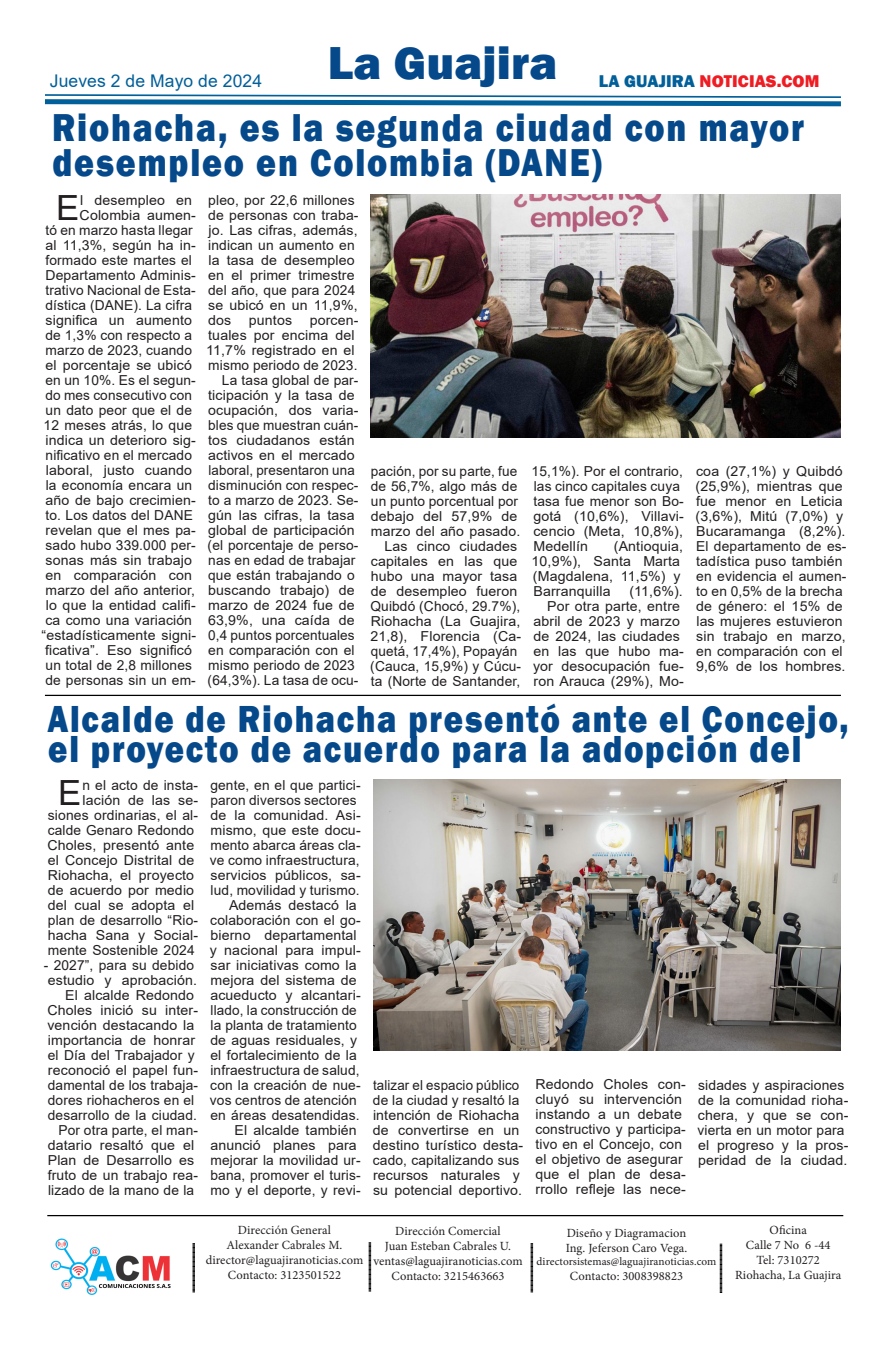
<style>
.page{position:relative;width:886px;height:1347px;background:#fff}
.page>*{position:absolute;margin:0;border:0;box-sizing:border-box;transform-origin:0 0}
.t1{font:800 47.5px "Franklin Gothic";letter-spacing:.005em;color:#05498b}
.TITULARES{font:800 40px "Franklin Gothic";letter-spacing:.05em;color:#05498b;scale:.85 1}
.TITULARES-2{font:800 38.75px/30px "Franklin Gothic";letter-spacing:.055em;color:#05498b;scale:.85 1}
.CUREPO_PARRAFO_CON_S{font:34.75px "Arial";color:#231f20}
.t2{font:800 17.5px "Franklin Gothic";letter-spacing:.005em;color:#ee1d23}
.t3{font:17.5px "Arial";letter-spacing:.005em;color:#015f99}
.CUREPO_PARRAFO_CON_S-2{font:13.75px/15px "Arial";letter-spacing:.01em;color:#231f20}
.t4{font:12.5px "Minion Pro";letter-spacing:.005em;color:#231f20}
.t5{font:11.25px "Minion Pro";letter-spacing:.005em;color:#231f20}
.s1{color:#015f99}
</style>
<div class="page">
<svg style="left:44px;top:94px;width:797px;height:13px"></svg>
<svg style="left:369px;top:1242px;width:2px;height:49px"></svg>
<svg style="left:530px;top:1243px;width:3px;height:49px"></svg>
<svg style="left:720px;top:1243px;width:2px;height:50px"></svg>
<img style="left:50px;top:1238px;width:121px;height:57px">
<svg style="left:192px;top:1243px;width:3px;height:49px"></svg>
<hr style="left:47px;top:1215px;width:796px;height:1px;background:#000">
<hr style="left:45px;top:694px;width:796px;height:2px;background:#000">
<img style="left:370px;top:195px;width:471px;height:243px">
<img style="left:374px;top:780px;width:467px;height:270px">
<p class="t3" style="left:50px;top:69px;width:214px">Jueves 2 de Mayo de 2024</p>
<p class="t1" style="left:328px;top:33px;width:231px">La Guajira</p>
<p class="t2" style="left:599px;top:69px;width:222px"><span class="s1">LA GUAJIRA</span> NOTICIAS.COM</p>
<p class="TITULARES" style="left:52px;top:101px;width:886px">Riohacha, es la segunda ciudad con mayor</p>
<p class="TITULARES" style="left:53px;top:136px;width:647px">desempleo en Colombia (DANE)</p>
<p class="CUREPO_PARRAFO_CON_S-2" style="left:42px;top:192px;width:156px;text-align:right">l desempleo en<br>Colombia aumen-<br>tó en marzo hasta llegar al 11,3%, según ha in&shy;formado este martes el<br>Departamento Adminis&shy;trativo Nacional de Esta&shy;dística (DANE). La cifra significa un aumento de 1,3% con respecto a marzo de 2023, cuando el porcentaje se ubicó en un 10%. Es el segun&shy;do mes consecutivo con un dato peor que el de<br>12 meses atrás, lo que indica un deterioro sig&shy;nificativo en el mercado laboral, justo cuando la economía encara un año de bajo crecimien&shy;to. Los datos del DANE revelan que el mes pa&shy;sado hubo 339.000 per&shy;sonas más sin trabajo en comparación con marzo del año anterior, lo que la entidad califi&shy;ca como una variación “estadísticamente signi&shy;ficativa”. Eso significó un total de 2,8 millones de personas sin un em-</p>
<p class="CUREPO_PARRAFO_CON_S-2" style="left:208px;top:192px;width:152px">pleo, por 22,6 millones de personas con traba&shy;jo. Las cifras, además, indican un aumento en la tasa de desempleo en el primer trimestre del año, que para 2024 se ubicó en un 11,9%, dos</p>
<p class="CUREPO_PARRAFO_CON_S" style="left:56px;top:184px;width:25px">E</p>
<p class="CUREPO_PARRAFO_CON_S-2" style="left:249px;top:312px;width:45px">puntos</p>
<p class="CUREPO_PARRAFO_CON_S-2" style="left:206px;top:312px;width:154px;text-indent:103px">porcen&shy;tuales por encima del<br>11,7% registrado en el mismo periodo de 2023.</p>
<p class="CUREPO_PARRAFO_CON_S-2" style="left:208px;top:372px;width:152px;text-indent:14px">La tasa global de par&shy;ticipación y la tasa de ocupación, dos varia&shy;bles que muestran cuán&shy;tos ciudadanos están activos en el mercado laboral, presentaron una disminución con respec&shy;to a marzo de 2023. Se&shy;gún las cifras, la tasa global de participación (el porcentaje de perso&shy;nas en edad de trabajar que están trabajando o buscando trabajo) de marzo de 2024 fue de<br>63,9%, una caída de<br>0,4 puntos porcentuales en comparación con el mismo periodo de 2023 (64,3%). La tasa de ocu-</p>
<p class="CUREPO_PARRAFO_CON_S-2" style="left:371px;top:464px;width:151px">pación, por su parte, fue de 56,7%, algo más de un punto porcentual por debajo del 57,9% de marzo del año pasado.</p>
<p class="CUREPO_PARRAFO_CON_S-2" style="left:370px;top:539px;width:152px;text-indent:14px">Las cinco ciudades capitales en las que hubo una mayor tasa de desempleo fueron<br>Quibdó (Chocó, 29.7%),<br>Riohacha (La Guajira,<br>21,8), Florencia (Ca&shy;quetá, 17,4%), Popayán (Cauca, 15,9%) y Cúcu&shy;ta (Norte de Santander,</p>
<p class="CUREPO_PARRAFO_CON_S-2" style="left:531px;top:464px;width:154px">15,1%). Por el contrario, las cinco capitales cuya tasa fue menor son Bo&shy;gotá (10,6%), Villavi&shy;cencio (Meta, 10,8%),<br>Medellín</p>
<p class="CUREPO_PARRAFO_CON_S-2" style="left:531px;top:539px;width:153px;text-indent:82px">(Antioquia,<br>10,9%), Santa Marta (Magdalena, 11,5%) y<br>Barranquilla</p>
<p class="CUREPO_PARRAFO_CON_S-2" style="left:629px;top:584px;width:55px">(11,6%).</p>
<p class="CUREPO_PARRAFO_CON_S-2" style="left:533px;top:599px;width:152px;text-indent:14px">Por otra parte, entre abril de 2023 y marzo de 2024, las ciudades en las que hubo ma&shy;yor desocupación fue&shy;ron Arauca (29%), Mo-</p>
<p class="CUREPO_PARRAFO_CON_S-2" style="left:696px;top:464px;width:152px">coa (27,1%) y Quibdó (25,9%), mientras que fue menor en Leticia (3,6%), Mitú (7,0%) y<br>Bucaramanga (8,2%).<br>El departamento de es&shy;tadística puso también en evidencia el aumen&shy;to en 0,5% de la brecha de género: el 15% de las mujeres estuvieron sin trabajo en marzo, en comparación con el<br>9,6% de los hombres.</p>
<p class="TITULARES-2" style="left:48px;top:703px;width:944px">Alcalde de Riohacha presentó ante el Concejo, el proyecto de acuerdo para la adopción del</p>
<p class="CUREPO_PARRAFO_CON_S" style="left:58px;top:768px;width:25px">E</p>
<p class="CUREPO_PARRAFO_CON_S-2" style="left:47px;top:777px;width:152px;text-align:right">n el acto de insta&shy;lación de las se&shy;siones ordinarias, el al&shy;calde Genaro Redondo<br>Choles, presentó ante el Concejo Distrital de<br>Riohacha, el proyecto de acuerdo por medio del cual se adopta el plan de desarrollo “Rio&shy;hacha Sana y Social&shy;mente Sostenible 2024</p>
<p class="CUREPO_PARRAFO_CON_S-2" style="left:44px;top:957px;width:156px;text-align:right">- 2027”, para su debido estudio y aprobación.<br>El alcalde Redondo<br>Choles inició su inter&shy;vención destacando la importancia de honrar el Día del Trabajador y reconoció el papel fun&shy;damental de los trabaja&shy;dores riohacheros en el desarrollo de la ciudad.<br>Por otra parte, el man&shy;datario resaltó que el<br>Plan de Desarrollo es fruto de un trabajo rea&shy;lizado de la mano de la</p>
<p class="CUREPO_PARRAFO_CON_S-2" style="left:210px;top:777px;width:152px;text-align:right">gente, en el que partici&shy;paron diversos sectores de la comunidad. Asi&shy;mismo, que este docu&shy;mento abarca áreas cla&shy;ve como infraestructura, servicios públicos, sa&shy;lud, movilidad y turismo.<br>Además destacó la colaboración con el go&shy;bierno departamental y nacional para impul&shy;sar iniciativas como la mejora del sistema de acueducto y alcantari&shy;llado, la construcción de la planta de tratamiento de aguas residuales, y el fortalecimiento de la infraestructura de salud, con la creación de nue&shy;vos centros de atención en áreas desatendidas.<br>El alcalde también anunció planes para mejorar la movilidad ur&shy;bana, promover el turis&shy;mo y el deporte, y revi-</p>
<p class="CUREPO_PARRAFO_CON_S-2" style="left:373px;top:1077px;width:152px">talizar el espacio público de la ciudad y resaltó la intención de Riohacha de convertirse en un destino turístico desta&shy;cado, capitalizando sus recursos naturales y su potencial deportivo.</p>
<p class="CUREPO_PARRAFO_CON_S-2" style="left:535px;top:1077px;width:152px">Redondo Choles con&shy;cluyó su intervención instando a un debate constructivo y participa&shy;tivo en el Concejo, con el objetivo de asegurar que el plan de desa&shy;rrollo refleje las nece-</p>
<p class="CUREPO_PARRAFO_CON_S-2" style="left:698px;top:1077px;width:152px">sidades y aspiraciones de la comunidad rioha&shy;chera, y que se con&shy;vierta en un motor para el progreso y la pros&shy;peridad de la ciudad.</p>
<p class="t4" style="left:238px;top:1221px;width:95px">Dirección General</p>
<p class="t4" style="left:226px;top:1236px;width:117px">Alexander Cabrales M.</p>
<p class="t4" style="left:206px;top:1251px;width:159px">director@laguajiranoticias.com</p>
<p class="t4" style="left:228px;top:1266px;width:115px">Contacto: 3123501522</p>
<p class="t4" style="left:395px;top:1222px;width:107px">Dirección Comercial</p>
<p class="t4" style="left:385px;top:1237px;width:128px">Juan Esteban Cabrales U.</p>
<p class="t4" style="left:373px;top:1252px;width:151px">ventas@laguajiranoticias.com</p>
<p class="t4" style="left:391px;top:1267px;width:115px">Contacto: 3215463663</p>
<p class="t4" style="left:567px;top:1224px;width:121px">Diseño y Diagramacion</p>
<p class="t4" style="left:566px;top:1239px;width:123px">Ing. Jeferson Caro Vega.</p>
<p class="t5" style="left:537px;top:1254px;width:181px">directorsistemas@laguajiranoticias.com</p>
<p class="t4" style="left:570px;top:1268px;width:115px">Contacto: 3008398823</p>
<p class="t4" style="left:770px;top:1221px;width:39px">Oficina</p>
<p class="t4" style="left:746px;top:1236px;width:86px">Calle 7 No 6 -44</p>
<p class="t4" style="left:756px;top:1251px;width:65px">Tel: 7310272</p>
<p class="t4" style="left:735px;top:1266px;width:108px">Riohacha, La Guajira</p>
</div>
